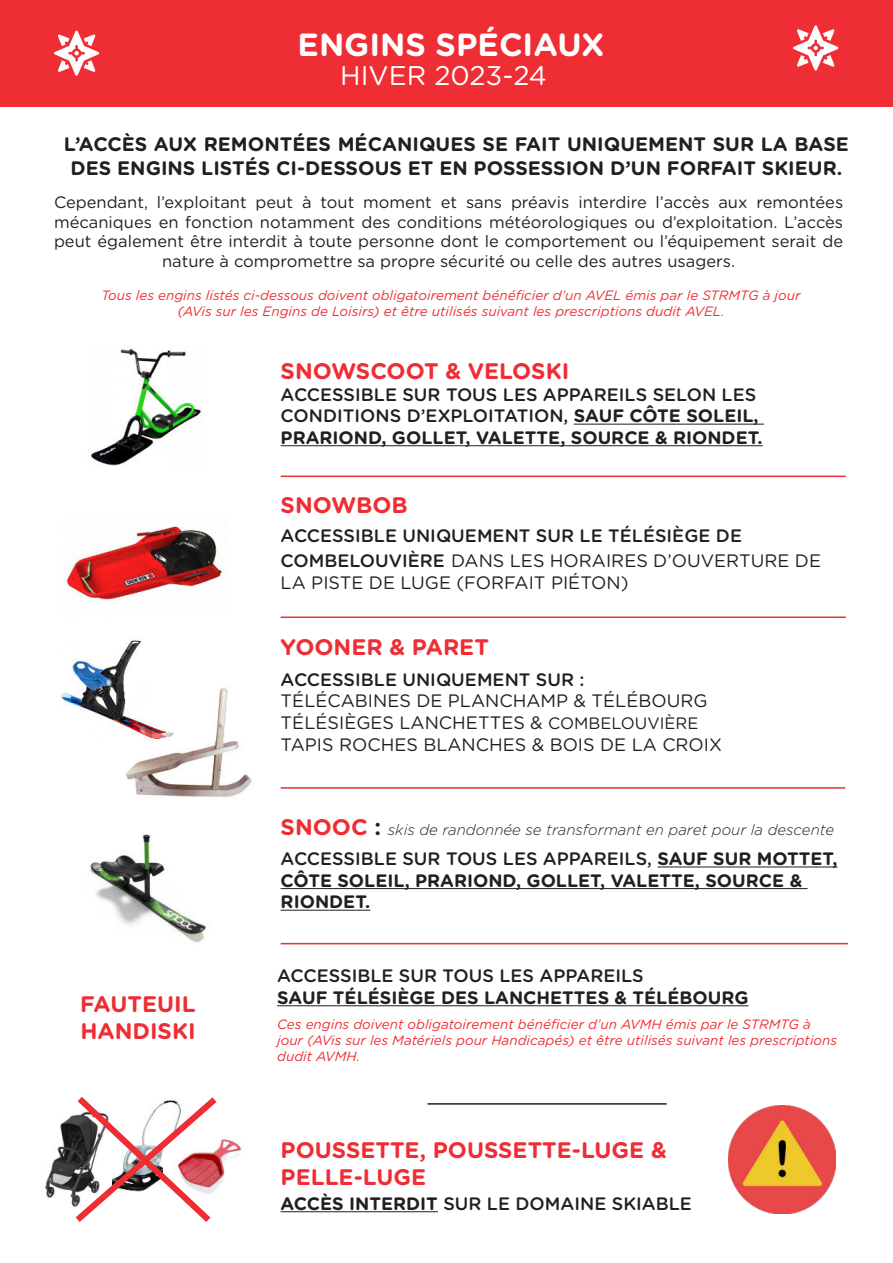
<style>
.page{position:relative;width:893px;height:1263px;background:#fff}
.page>*{position:absolute;margin:0;border:0;box-sizing:border-box;transform-origin:0 0}
.t1{font:700 32.1px "Gotham Rounded";color:#fff}
.t2{font:27px "Gotham Rounded";color:#fff}
.t3{font:700 22.5px/27px "Gotham Rounded";color:#ee2d34}
.t4{font:700 19.5px/23.4px "Gotham Rounded";color:#231f20;text-align:center}
.t5{font:500 18px/21.6px "Gotham Rounded";color:#231f20}
.t6{font:700 18px/21.6px "Gotham Rounded";color:#231f20}
.t7{font:18px/21.6px "Gotham Rounded";color:#231f20}
.t8{font:16.5px/19.8px "Gotham Rounded";color:#231f20;text-align:center}
.t9{font:italic 300 15px "Gotham Rounded";color:#231f20}
.t10{font:italic 13.5px/16.2px "Gotham Rounded";color:#ee2d34}
.s1{font-weight:700}
.s2{font-weight:400}
.s3{font-size:16.5px}
.s4{font-weight:700;font-style:normal;font-size:22.5px;color:#ee2d34}
.s5{font-weight:700;font-style:normal;font-size:22.5px}
.s6{font-weight:500}
</style>
<div class="page">
<div style="left:0;top:0;width:893px;height:106px;background:#ee2d34"></div>
<svg style="left:54px;top:31px;width:45px;height:45px"></svg>
<svg style="left:793px;top:25px;width:45px;height:46px"></svg>
<img style="left:44px;top:1118px;width:25px;height:80px">
<img style="left:223px;top:1137px;width:20px;height:39px">
<img style="left:91px;top:349px;width:110px;height:117px">
<img style="left:64px;top:526px;width:159px;height:75px">
<img style="left:125px;top:688px;width:127px;height:109px">
<img style="left:90px;top:834px;width:116px;height:109px">
<hr style="left:281px;top:1211px;width:157px;height:1px;background:#231f20">
<hr style="left:574px;top:424px;width:190px;height:1px;background:#231f20">
<hr style="left:281px;top:445px;width:482px;height:1px;background:#231f20">
<hr style="left:277px;top:1005px;width:471px;height:1px;background:#231f20">
<hr style="left:657px;top:866px;width:181px;height:1px;background:#231f20">
<hr style="left:281px;top:888px;width:527px;height:1px;background:#231f20">
<hr style="left:281px;top:910px;width:89px;height:1px;background:#231f20">
<hr style="left:281px;top:616px;width:565px;height:2px;background:#ee2d34">
<hr style="left:281px;top:476px;width:565px;height:1px;background:#ee2d34">
<hr style="left:281px;top:787px;width:564px;height:2px;background:#ee2d34">
<hr style="left:281px;top:943px;width:567px;height:1px;background:#ee2d34">
<hr style="left:428px;top:1103px;width:239px;height:2px;background:#231f20">
<img style="left:61px;top:640px;width:112px;height:109px">
<svg style="left:69px;top:1096px;width:154px;height:126px"></svg>
<img style="left:728px;top:1106px;width:107px;height:107px">
<h1 class="t1" style="left:298px;top:26px;width:308px">ENGINS SPÉCIAUX</h1>
<h2 class="t2" style="left:340px;top:61px;width:208px">HIVER 2023-24</h2>
<h3 class="t4" style="left:64px;top:132px;width:786px">L’ACCÈS AUX REMONTÉES MÉCANIQUES SE FAIT UNIQUEMENT SUR LA BASE<br>DES ENGINS LISTÉS CI-DESSOUS ET EN POSSESSION D’UN FORFAIT SKIEUR.</h3>
<p class="t8" style="left:54px;top:192px;width:791px">Cependant, l’exploitant peut à tout moment et sans préavis interdire l’accès aux remontées mécaniques en fonction notamment des conditions météorologiques ou d’exploitation. L’accès peut également être interdit à toute personne dont le comportement ou l’équipement serait de nature à compromettre sa propre sécurité ou celle des autres usagers.</p>
<p class="t10" style="left:101px;top:288px;width:701px;text-align:center">Tous les engins listés ci-dessous doivent obligatoirement bénéficier d’un AVEL émis par le STRMTG à jour (AVis sur les Engins de Loisirs) et être utilisés suivant les prescriptions dudit AVEL.</p>
<h3 class="t3" style="left:281px;top:357px;width:290px">SNOWSCOOT &amp; VELOSKI</h3>
<h3 class="t5" style="left:281px;top:383px;width:484px">ACCESSIBLE SUR TOUS LES APPAREILS SELON LES<br>CONDITIONS D’EXPLOITATION, <span class="s1">SAUF CÔTE SOLEIL,<br>PRARIOND, GOLLET, VALETTE, SOURCE &amp; RIONDET.</span></h3>
<h3 class="t3" style="left:281px;top:492px;width:129px">SNOWBOB</h3>
<h3 class="t5" style="left:281px;top:523px;width:542px;line-height:25.2px">ACCESSIBLE UNIQUEMENT SUR LE TÉLÉSIÈGE DE<br>COMBELOUVIÈRE <span class="s2">DANS LES HORAIRES D’OUVERTURE DE</span></h3>
<h3 class="t7" style="left:281px;top:572px;width:349px">LA PISTE DE LUGE (FORFAIT PIÉTON)</h3>
<h3 class="t3" style="left:281px;top:634px;width:210px">YOONER &amp; PARET</h3>
<h3 class="t5" style="left:281px;top:669px;width:305px">ACCESSIBLE UNIQUEMENT SUR :</h3>
<h3 class="t7" style="left:281px;top:690px;width:443px">TÉLÉCABINES DE PLANCHAMP &amp; TÉLÉBOURG<br>TÉLÉSIÈGES LANCHETTES &amp; <span class="s3">COMBELOUVIÈRE<br></span>TAPIS ROCHES BLANCHES &amp; BOIS DE LA CROIX</h3>
<p class="t9" style="left:281px;top:823px;width:555px"><span class="s4">SNOOC</span> <span class="s5">:</span> skis de randonnée se transformant en paret pour la descente</p>
<h3 class="t3" style="left:80px;top:990px;width:117px">FAUTEUIL<br>HANDISKI</h3>
<h3 class="t6" style="left:281px;top:848px;width:558px"><span class="s6">ACCESSIBLE SUR TOUS LES APPAREILS,</span> SAUF SUR MOTTET,<br>CÔTE SOLEIL, PRARIOND, GOLLET, VALETTE, SOURCE &amp;<br>RIONDET.</h3>
<h3 class="t5" style="left:277px;top:965px;width:368px">ACCESSIBLE SUR TOUS LES APPAREILS</h3>
<h3 class="t6" style="left:277px;top:987px;width:473px">SAUF TÉLÉSIÈGE DES LANCHETTES &amp; TÉLÉBOURG</h3>
<p class="t10" style="left:277px;top:1016px;width:561px">Ces engins doivent obligatoirement bénéficier d’un AVMH émis par le STRMTG à jour (AVis sur les Matériels pour Handicapés) et être utilisés suivant les prescriptions dudit AVMH.</p>
<h3 class="t3" style="left:281px;top:1136px;width:388px">POUSSETTE, POUSSETTE-LUGE &amp;<br>PELLE-LUGE</h3>
<h3 class="t5" style="left:281px;top:1193px;width:413px"><span class="s1">ACCÈS INTERDIT</span> SUR LE DOMAINE SKIABLE</h3>
</div>
